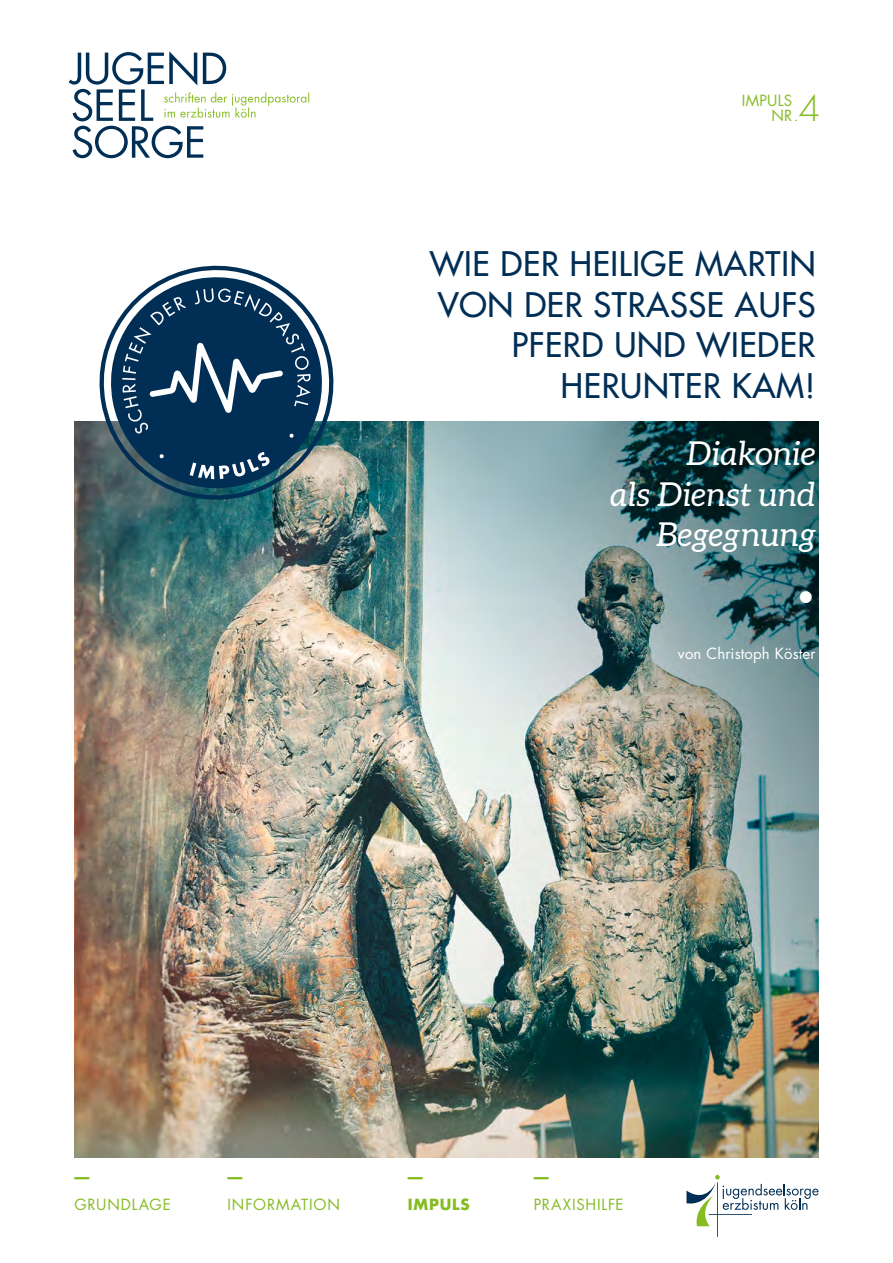
<style>
.page{position:relative;width:893px;height:1263px;background:#fff}
.page>*{position:absolute;margin:0;border:0;box-sizing:border-box;transform-origin:0 0}
.t1{font:300 34.5px "Futura";color:#85bc22}
.t2{font:33px/40.5px "Futura";letter-spacing:.02em;color:#002e55;text-align:right}
.t3{font:italic 33px/40.5px "Aleo";letter-spacing:.01em;color:#fff;text-align:right}
.t4{font:300 31.5px "Futura";color:#fff}
.t5{font:15px "Futura";letter-spacing:.055em;color:#85bc22}
.t6{font:15px "Futura";letter-spacing:.01em;color:#fff}
.t7{font:700 15px/27px "Futura";letter-spacing:.06em;color:#85bc22}
.t8{font:15px/15px "Futura";letter-spacing:.02em;color:#85bc22;text-align:right}
</style>
<div class="page">
<img style="left:74px;top:421px;width:745px;height:737px">
<svg style="left:90px;top:265px;width:253px;height:244px"></svg>
<svg style="left:122px;top:288px;width:189px;height:150px;background:#264d6e"></svg>
<svg style="left:686px;top:1175px;width:133px;height:62px"></svg>
<svg style="left:69px;top:51px;width:240px;height:107px"></svg>
<p class="t8" style="left:742px;top:93px;width:52px">IMPULS<br>NR</p>
<p class="t1" style="left:799px;top:86px;width:23px">4</p>
<p class="t2" style="left:430px;top:244px;width:387px">WIE DER HEILIGE MARTIN<br>VON DER STRASSE AUFS<br>PFERD UND WIEDER<br>HERUNTER KAM!</p>
<p class="t3" style="left:611px;top:433px;width:206px">Diakonie<br>als Dienst und<br>Begegnung</p>
<p class="t4" style="left:796px;top:578px;width:21px">•</p>
<p class="t6" style="left:678px;top:643px;width:139px">von Christoph Köster</p>
<p class="t7" style="left:74px;top:1164px;width:16px">—</p>
<p class="t5" style="left:74px;top:1194px;width:98px">GRUNDLAGE</p>
<p class="t7" style="left:227px;top:1164px;width:16px">—</p>
<p class="t5" style="left:227px;top:1194px;width:114px">INFORMATION</p>
<p class="t7" style="left:408px;top:1164px;width:64px">—<br>IMPULS</p>
<p class="t7" style="left:534px;top:1164px;width:16px">—</p>
<p class="t5" style="left:534px;top:1194px;width:91px">PRAXISHILFE</p>
</div>
